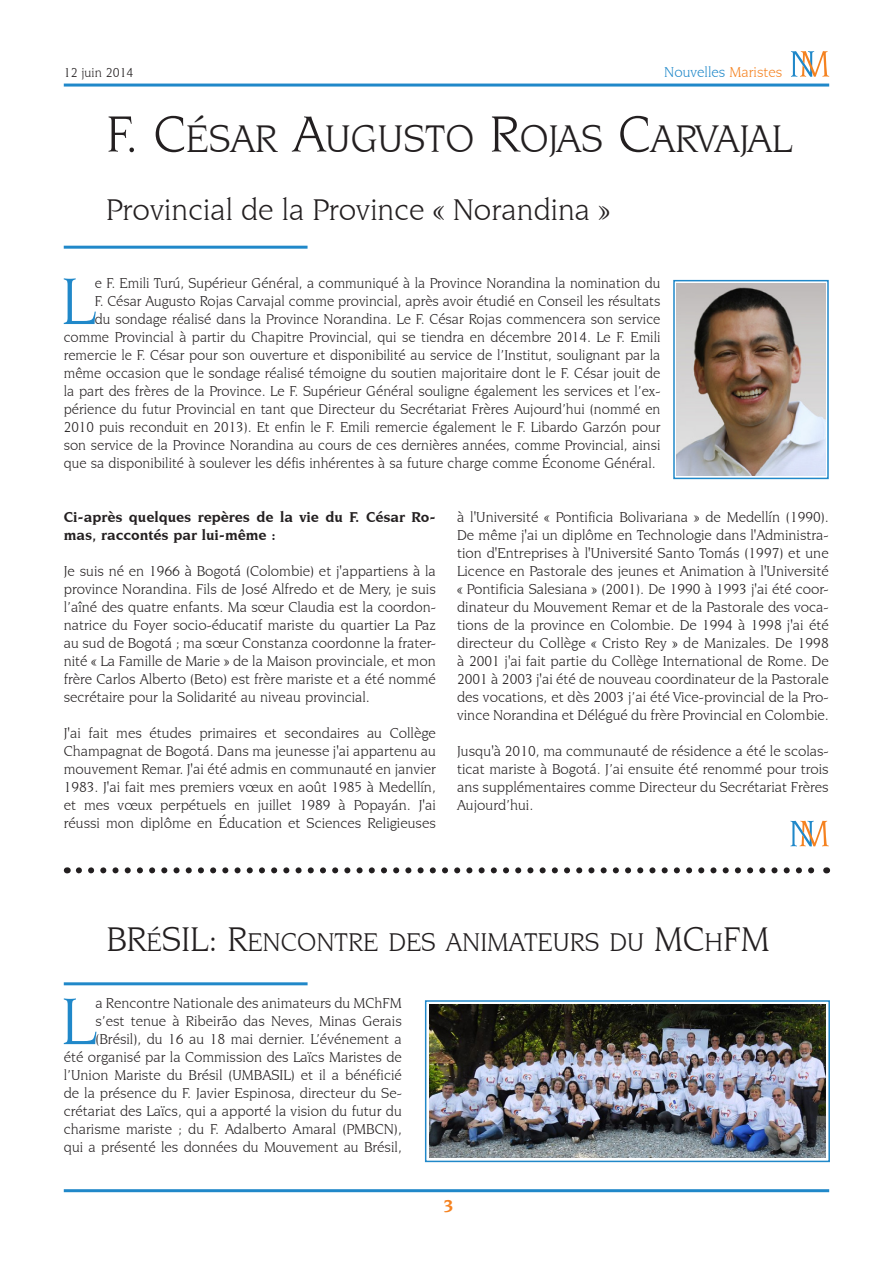
<style>
.page{position:relative;width:893px;height:1263px;background:#fff}
.page>*{position:absolute;margin:0;border:0;box-sizing:border-box;transform-origin:0 0}
.paragrafo4ComMaiuscu{font:70.2px "Novarese IT Cby BT";color:#2088c9}
.Titolo{font:40.5px "Novarese IT Cby BT";color:#231f20}
.Sottotitolo{font:31.5px "Novarese IT Cby BT";color:#231f20}
.Titolo-2{font:27px "Novarese IT Cby BT";color:#231f20}
.Normale{font:700 18px "Novarese IT Cby BT";color:#f58220}
.paragrafo4{font:15px/18px "Novarese IT Cby BT";color:#231f20;text-align:justify}
.paragrafo4ComMaiuscu-2{font:15px/18px "Novarese IT Cby BT";color:#231f20;text-align:right}
.paragrafo4-2{font:700 15px/18px "Novarese IT Cby BT";color:#231f20}
.Normale-2{font:15px "Novarese IT Cby BT";color:#2088c9}
.Normale-3{font:13.5px "Novarese IT Cby BT";color:#231f20}
.s1{color:#f58220}
.s2{font-size:54px}
.s3{font-size:36px}
</style>
<div class="page">
<hr style="left:64px;top:1189px;width:765px;height:3px;background:#2088c9">
<hr style="left:64px;top:84px;width:765px;height:3px;background:#2088c9">
<svg style="left:791px;top:51px;width:38px;height:26px"></svg>
<hr style="left:64px;top:246px;width:244px;height:3px;background:#2088c9">
<img style="left:676px;top:283px;width:149px;height:192px">
<div style="left:673px;top:280px;width:156px;height:199px;border:2px solid #2088c9"></div>
<svg style="left:790px;top:821px;width:39px;height:25px"></svg>
<svg style="left:79px;top:867px;width:736px;height:6px"></svg>
<hr style="left:64px;top:982px;width:244px;height:3px;background:#2088c9">
<img style="left:429px;top:1004px;width:396px;height:154px">
<div style="left:425px;top:1000px;width:405px;height:162px;border:2px solid #2088c9"></div>
<p class="Normale-3" style="left:64px;top:64px;width:71px">12 juin 2014</p>
<p class="Normale-2" style="left:664px;top:63px;width:120px">Nouvelles <span class="s1">Maristes</span></p>
<p class="Titolo" style="left:106px;top:114px;width:687px"><span class="s2">F. C</span>ÉSAR <span class="s2">A</span>UGUSTO <span class="s2">R</span>OJAS <span class="s2">C</span>ARVAJAL</p>
<p class="Sottotitolo" style="left:106px;top:191px;width:505px">Provincial de la Province « Norandina »</p>
<p class="paragrafo4ComMaiuscu" style="left:61px;top:259px;width:35px">L</p>
<p class="paragrafo4ComMaiuscu-2" style="left:95px;top:274px;width:567px">e F. Emili Turú, Supérieur Général, a communiqué à la Province Norandina la nomination du</p>
<p class="paragrafo4ComMaiuscu-2" style="left:95px;top:292px;width:567px">F. César Augusto Rojas Carvajal comme provincial, après avoir étudié en Conseil les résultats</p>
<p class="paragrafo4ComMaiuscu-2" style="left:95px;top:310px;width:567px">du sondage réalisé dans la Province Norandina. Le F. César Rojas commencera son service</p>
<p class="paragrafo4ComMaiuscu-2" style="left:64px;top:328px;width:598px">comme Provincial à partir du Chapitre Provincial, qui se tiendra en décembre 2014. Le F. Emili</p>
<p class="paragrafo4ComMaiuscu-2" style="left:64px;top:346px;width:598px">remercie le F. César pour son ouverture et disponibilité au service de l’Institut, soulignant par la</p>
<p class="paragrafo4ComMaiuscu-2" style="left:64px;top:364px;width:598px">même occasion que le sondage réalisé témoigne du soutien majoritaire dont le F. César jouit de</p>
<p class="paragrafo4ComMaiuscu-2" style="left:64px;top:382px;width:598px">la part des frères de la Province. Le F. Supérieur Général souligne également les services et l’ex-</p>
<p class="paragrafo4ComMaiuscu-2" style="left:64px;top:400px;width:598px">périence du futur Provincial en tant que Directeur du Secrétariat Frères Aujourd’hui (nommé en</p>
<p class="paragrafo4ComMaiuscu-2" style="left:64px;top:418px;width:598px">2010 puis reconduit en 2013). Et enfin le F. Emili remercie également le F. Libardo Garzón pour</p>
<p class="paragrafo4ComMaiuscu-2" style="left:64px;top:436px;width:598px">son service de la Province Norandina au cours de ces dernières années, comme Provincial, ainsi</p>
<p class="paragrafo4ComMaiuscu-2" style="left:64px;top:454px;width:593px">que sa disponibilité à soulever les défis inhérentes à sa future charge comme Économe Général.</p>
<p class="paragrafo4-2" style="left:64px;top:508px;width:374px">Ci-après quelques repères de la vie du F. César Ro&shy;mas, raccontés par lui-même :</p>
<p class="paragrafo4" style="left:64px;top:562px;width:374px">Je suis né en 1966 à Bogotá (Colombie) et j'appartiens à la province Norandina. Fils de José Alfredo et de Mery, je suis l’aîné des quatre enfants. Ma sœur Claudia est la coordon&shy;natrice du Foyer socio-éducatif mariste du quartier La Paz au sud de Bogotá ; ma sœur Constanza coordonne la frater&shy;nité « La Famille de Marie » de la Maison provinciale, et mon frère Carlos Alberto (Beto) est frère mariste et a été nommé secrétaire pour la Solidarité au niveau provincial.</p>
<p class="paragrafo4" style="left:64px;top:724px;width:374px">J'ai fait mes études primaires et secondaires au Collège Champagnat de Bogotá. Dans ma jeunesse j'ai appartenu au mouvement Remar. J'ai été admis en communauté en janvier 1983. J'ai fait mes premiers vœux en août 1985 à Medellín, et mes vœux perpétuels en juillet 1989 à Popayán. J'ai réussi mon diplôme en Éducation et Sciences Religieuses</p>
<p class="paragrafo4" style="left:457px;top:508px;width:373px">à l'Université « Pontificia Bolivariana » de Medellín (1990).<br>De même j'ai un diplôme en Technologie dans l'Administra&shy;tion d'Entreprises à l'Université Santo Tomás (1997) et une Licence en Pastorale des jeunes et Animation à l'Université « Pontificia Salesiana » (2001). De 1990 à 1993 j'ai été coor&shy;dinateur du Mouvement Remar et de la Pastorale des voca&shy;tions de la province en Colombie. De 1994 à 1998 j'ai été directeur du Collège « Cristo Rey » de Manizales. De 1998 à 2001 j'ai fait partie du Collège International de Rome. De 2001 à 2003 j'ai été de nouveau coordinateur de la Pastorale des vocations, et dès 2003 j’ai été Vice-provincial de la Pro&shy;vince Norandina et Délégué du frère Provincial en Colombie.</p>
<p class="paragrafo4" style="left:457px;top:742px;width:373px">Jusqu'à 2010, ma communauté de résidence a été le scolas&shy;ticat mariste à Bogotá. J’ai ensuite été renommé pour trois ans supplémentaires comme Directeur du Secrétariat Frères Aujourd’hui.</p>
<p class="Titolo-2" style="left:106px;top:926px;width:663px"><span class="s3">BR</span>É<span class="s3">SIL: R</span>ENCONTRE DES ANIMATEURS DU <span class="s3">MC</span>H<span class="s3">FM</span></p>
<p class="paragrafo4ComMaiuscu-2" style="left:64px;top:994px;width:340px">a Rencontre Nationale des animateurs du MChFM s’est tenue à Ribeirão das Neves, Minas Gerais (Brésil), du 16 au 18 mai dernier. L’événement a<br>été organisé par la Commission des Laïcs Maristes de l’Union Mariste du Brésil (UMBASIL) et il a bénéficié de la présence du F. Javier Espinosa, directeur du Se&shy;crétariat des Laïcs, qui a apporté la vision du futur du charisme mariste ; du F. Adalberto Amaral (PMBCN), qui a présenté les données du Mouvement au Brésil,</p>
<p class="paragrafo4ComMaiuscu" style="left:61px;top:979px;width:36px">L</p>
<p class="Normale" style="left:443px;top:1195px;width:12px">3</p>
</div>
